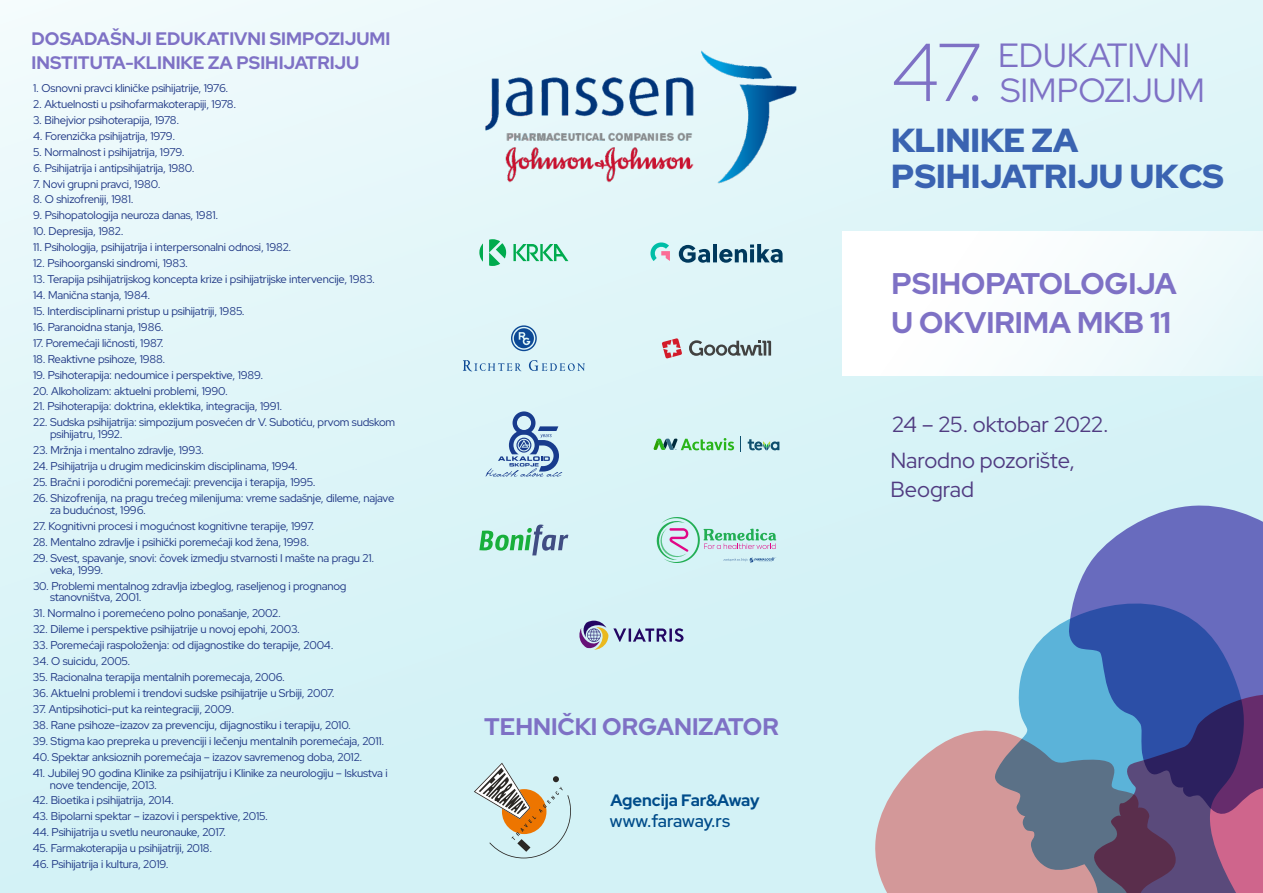
<style>
.page{position:relative;width:1263px;height:893px;background:#fff}
.page>*{position:absolute;margin:0;border:0;box-sizing:border-box;transform-origin:0 0}
.t1{font:300 81.9px "Red Hat Display";color:#7e71c5}
.t2{font:33.6px/34.3px "Red Hat Display";color:#7e71c5}
.t3{font:900 33.3px/36px "Red Hat Display";color:#3a63b1}
.t4{font:700 29.85px/39.5px "Red Hat Display";color:#7e71c5}
.t5{font:700 24px "Red Hat Display";color:#7e71c5}
.t6{font:21.9px/29px "Red Hat Display";color:#503b81}
.t7{font:700 18.15px/24px "Red Hat Display";color:#7e71c5}
.t8{font:500 17.25px "Red Hat Display";letter-spacing:-.01em;color:#004c8a}
.t9{font:700 16.5px "Red Hat Display";color:#004c8a}
.t10{font:11.25px/11.9px "Red Hat Display";letter-spacing:-.015em;color:#1d3583}
</style>
<div class="page">
<div style="left:0;top:0;width:1263px;height:893px;background:linear-gradient(to bottom,#e9f8fa,#d0f1f5)"></div>
<div style="left:842px;top:232px;width:421px;height:144px;background:linear-gradient(to right,#fff,#eaf8fa)"></div>
<svg style="left:1246px;top:818px;width:17px;height:75px"></svg>
<svg style="left:994px;top:599px;width:252px;height:294px;background:#96a8c4"></svg>
<svg style="left:874px;top:727px;width:302px;height:166px;background:#a88e98"></svg>
<svg style="left:1069px;top:500px;width:194px;height:318px;background:#5b6bac"></svg>
<svg style="left:653px;top:438px;width:81px;height:12px"></svg>
<svg style="left:748px;top:439px;width:31px;height:11px"></svg>
<svg style="left:741px;top:436px;width:1px;height:16px"></svg>
<svg style="left:479px;top:239px;width:89px;height:27px;background:#a0e0c7"></svg>
<img style="left:482px;top:49px;width:315px;height:137px">
<svg style="left:579px;top:621px;width:104px;height:29px;background:#b0bcce"></svg>
<svg style="left:479px;top:525px;width:89px;height:30px;background:#9ecfc2"></svg>
<svg style="left:661px;top:338px;width:21px;height:21px"></svg>
<svg style="left:689px;top:340px;width:82px;height:16px"></svg>
<svg style="left:655px;top:517px;width:121px;height:46px;background:#c0dfde"></svg>
<svg style="left:679px;top:244px;width:103px;height:19px;background:#789eb0"></svg>
<svg style="left:649px;top:241px;width:21px;height:20px"></svg>
<svg style="left:511px;top:325px;width:26px;height:26px"></svg>
<svg style="left:529px;top:360px;width:56px;height:11px"></svg>
<svg style="left:463px;top:360px;width:58px;height:11px"></svg>
<svg style="left:486px;top:411px;width:76px;height:66px;background:#aac5dd"></svg>
<svg style="left:474px;top:763px;width:97px;height:95px;background:#c7cec4"></svg>
<h3 class="t7" style="left:32px;top:26px;width:360px">DOSADAŠNJI EDUKATIVNI SIMPOZIJUMI<br>INSTITUTA-KLINIKE ZA PSIHIJATRIJU</h3>
<p class="t10" style="left:33px;top:82px;width:197px">1. Osnovni pravci kliničke psihijatrije, 1976.</p>
<p class="t10" style="left:33px;top:98px;width:204px">2. Aktuelnosti u psihofarmakoterapiji, 1978.</p>
<p class="t10" style="left:33px;top:114px;width:148px">3. Bihejvior psihoterapija, 1978.</p>
<p class="t10" style="left:33px;top:130px;width:143px">4. Forenzička psihijatrija, 1979.</p>
<p class="t10" style="left:33px;top:146px;width:153px">5. Normalnost i psihijatrija, 1979.</p>
<p class="t10" style="left:33px;top:162px;width:163px">6. Psihijatrija i antipsihijatrija, 1980.</p>
<p class="t10" style="left:33px;top:178px;width:129px">7. Novi grupni pravci, 1980.</p>
<p class="t10" style="left:33px;top:193px;width:102px">8. O shizofreniji, 1981.</p>
<p class="t10" style="left:33px;top:209px;width:187px">9. Psihopatologija neuroza danas, 1981.</p>
<p class="t10" style="left:33px;top:225px;width:92px">10. Depresija, 1982.</p>
<p class="t10" style="left:33px;top:241px;width:260px">11. Psihologija, psihijatrija i interpersonalni odnosi, 1982.</p>
<p class="t10" style="left:33px;top:257px;width:156px">12. Psihoorganski sindromi, 1983.</p>
<p class="t10" style="left:33px;top:273px;width:343px">13. Terapija psihijatrijskog koncepta krize i psihijatrijske intervencije, 1983.</p>
<p class="t10" style="left:33px;top:289px;width:119px">14. Manična stanja, 1984.</p>
<p class="t10" style="left:33px;top:305px;width:213px">15. Interdisciplinarni pristup u psihijatriji, 1985.</p>
<p class="t10" style="left:33px;top:321px;width:132px">16. Paranoidna stanja, 1986.</p>
<p class="t10" style="left:33px;top:337px;width:132px">17. Poremećaji ličnosti, 1987.</p>
<p class="t10" style="left:33px;top:353px;width:134px">18. Reaktivne psihoze, 1988.</p>
<p class="t10" style="left:33px;top:369px;width:232px">19. Psihoterapija: nedoumice i perspektive, 1989.</p>
<p class="t10" style="left:33px;top:385px;width:196px">20. Alkoholizam: aktuelni problemi, 1990.</p>
<p class="t10" style="left:33px;top:401px;width:251px">21. Psihoterapija: doktrina, eklektika, integracija, 1991.</p>
<p class="t10" style="left:50px;top:416px;width:347px;text-indent:-17px">22. Sudska psihijatrija: simpozijum posvećen dr V. Subotiću, prvom sudskom psihijatru, 1992.</p>
<p class="t10" style="left:33px;top:444px;width:172px">23. Mržnja i mentalno zdravlje, 1993.</p>
<p class="t10" style="left:33px;top:460px;width:266px">24. Psihijatrija u drugim medicinskim disciplinama, 1994.</p>
<p class="t10" style="left:33px;top:476px;width:284px">25. Bračni i porodični poremećaji: prevencija i terapija, 1995.</p>
<p class="t10" style="left:50px;top:492px;width:346px;text-indent:-17px">26. Shizofrenija, na pragu trećeg milenijuma: vreme sadašnje, dileme, najave za budućnost, 1996.</p>
<p class="t10" style="left:33px;top:520px;width:283px">27. Kognitivni procesi i mogućnost kognitivne terapije, 1997.</p>
<p class="t10" style="left:33px;top:536px;width:278px">28. Mentalno zdravlje i psihički poremećaji kod žena, 1998.</p>
<p class="t10" style="left:50px;top:552px;width:326px;text-indent:-17px">29. Svest, spavanje, snovi: čovek izmedju stvarnosti I mašte na pragu 21. veka, 1999.</p>
<p class="t10" style="left:50px;top:580px;width:298px;text-indent:-17px">30. Problemi mentalnog zdravlja izbeglog, raseljenog i prognanog stanovništva, 2001.</p>
<p class="t10" style="left:33px;top:607px;width:249px">31. Normalno i poremećeno polno ponašanje, 2002.</p>
<p class="t10" style="left:33px;top:623px;width:268px">32. Dileme i perspektive psihijatrije u novoj epohi, 2003.</p>
<p class="t10" style="left:33px;top:639px;width:302px">33. Poremećaji raspoloženja: od dijagnostike do terapije, 2004.</p>
<p class="t10" style="left:33px;top:655px;width:99px">34. O suicidu, 2005.</p>
<p class="t10" style="left:33px;top:671px;width:253px">35. Racionalna terapija mentalnih poremecaja, 2006.</p>
<p class="t10" style="left:33px;top:687px;width:303px">36. Aktuelni problemi i trendovi sudske psihijatrije u Srbiji, 2007.</p>
<p class="t10" style="left:33px;top:703px;width:203px">37. Antipsihotici-put ka reintegraciji, 2009.</p>
<p class="t10" style="left:33px;top:719px;width:320px">38. Rane psihoze-izazov za prevenciju, dijagnostiku i terapiju, 2010.</p>
<p class="t10" style="left:33px;top:735px;width:353px">39. Stigma kao prepreka u prevenciji i lečenju mentalnih poremećaja, 2011.</p>
<p class="t10" style="left:33px;top:751px;width:331px">40. Spektar anksioznih poremećaja – izazov savremenog doba, 2012.</p>
<p class="t10" style="left:50px;top:767px;width:339px;text-indent:-17px">41. Jubilej 90 godina Klinike za psihijatriju i Klinike za neurologiju – Iskustva i nove tendencije, 2013.</p>
<p class="t10" style="left:33px;top:794px;width:143px">42. Bioetika i psihijatrija, 2014.</p>
<p class="t10" style="left:33px;top:810px;width:236px">43. Bipolarni spektar – izazovi i perspektive, 2015.</p>
<p class="t10" style="left:33px;top:826px;width:194px">44. Psihijatrija u svetlu neuronauke, 2017.</p>
<p class="t10" style="left:33px;top:842px;width:181px">45. Farmakoterapija u psihijatriji, 2018.</p>
<p class="t10" style="left:33px;top:858px;width:137px">46. Psihijatrija i kultura, 2019.</p>
<h3 class="t5" style="left:484px;top:711px;width:296px">TEHNIČKI ORGANIZATOR</h3>
<h3 class="t9" style="left:610px;top:790px;width:151px">Agencija Far&amp;Away</h3>
<h3 class="t8" style="left:610px;top:810px;width:122px">www.faraway.rs</h3>
<h1 class="t1" style="left:891px;top:18px;width:95px">47.</h1>
<h2 class="t2" style="left:998px;top:38px;width:208px">EDUKATIVNI<br>SIMPOZIJUM</h2>
<h3 class="t3" style="left:891px;top:123px;width:334px">KLINIKE ZA<br>PSIHIJATRIJU UKCS</h3>
<h3 class="t4" style="left:891px;top:263px;width:286px">PSIHOPATOLOGIJA<br>U OKVIRIMA MKB 11</h3>
<h3 class="t6" style="left:892px;top:409px;width:218px">24 – 25. oktobar 2022.</h3>
<h3 class="t6" style="left:891px;top:446px;width:186px">Narodno pozorište,<br>Beograd</h3>
</div>
